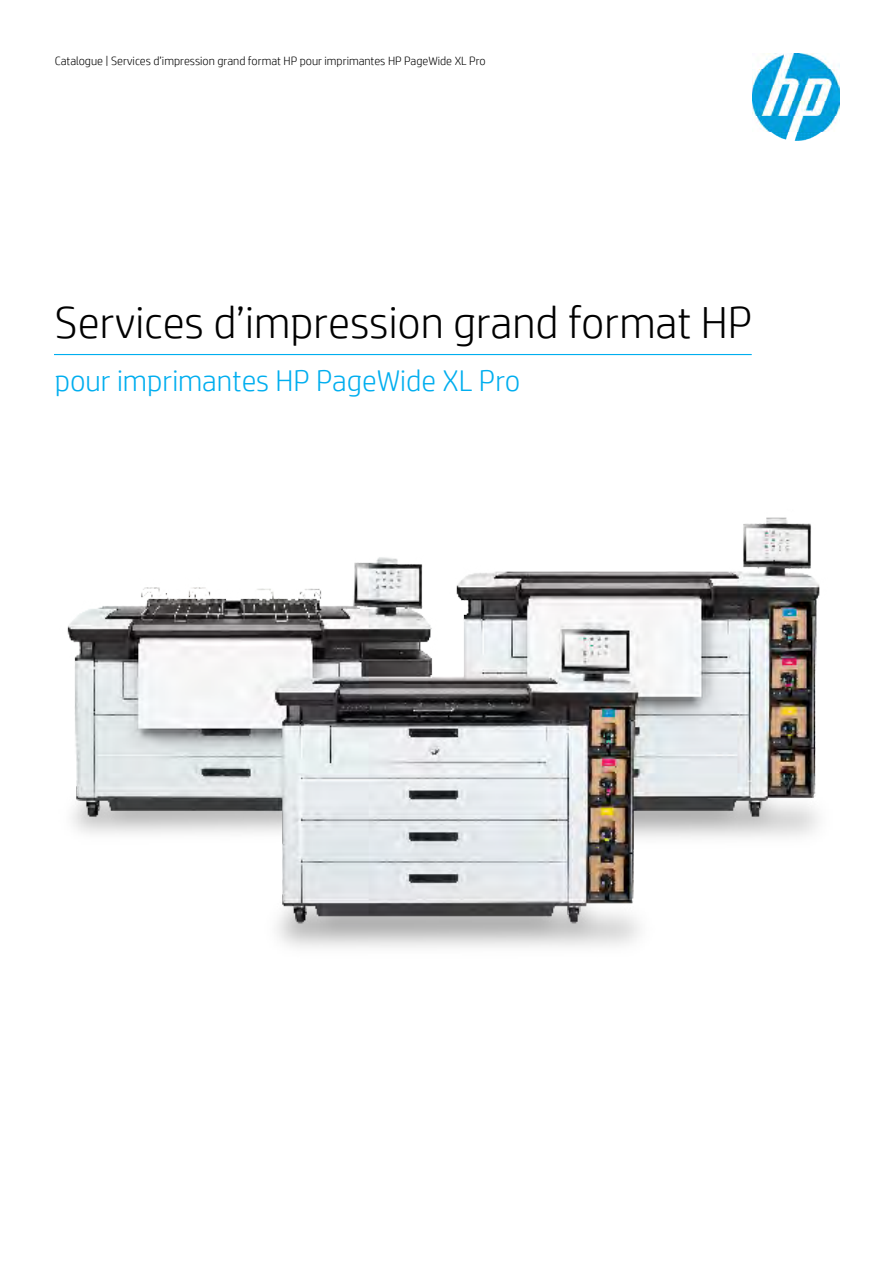
<style>
.page{position:relative;width:893px;height:1263px;background:#fff}
.page>*{position:absolute;margin:0;border:0;box-sizing:border-box;transform-origin:0 0}
.t1{font:300 45px "HP Simplified";color:#000}
.t2{font:300 30px "HP Simplified";color:#00aeef}
.t3{font:300 12px "HP Simplified";color:#000}
</style>
<div class="page">
<img style="left:54px;top:53px;width:786px;height:895px">
<img style="left:753px;top:54px;width:86px;height:86px">
<hr style="left:54px;top:354px;width:698px;height:1px;background:#00aeef">
<p class="t3" style="left:55px;top:54px;width:432px">Catalogue | Services d’impression grand format HP pour imprimantes HP PageWide XL Pro</p>
<h1 class="t1" style="left:55px;top:297px;width:699px">Services d’impression grand format HP</h1>
<h2 class="t2" style="left:55px;top:363px;width:467px">pour imprimantes HP PageWide XL Pro</h2>
</div>
